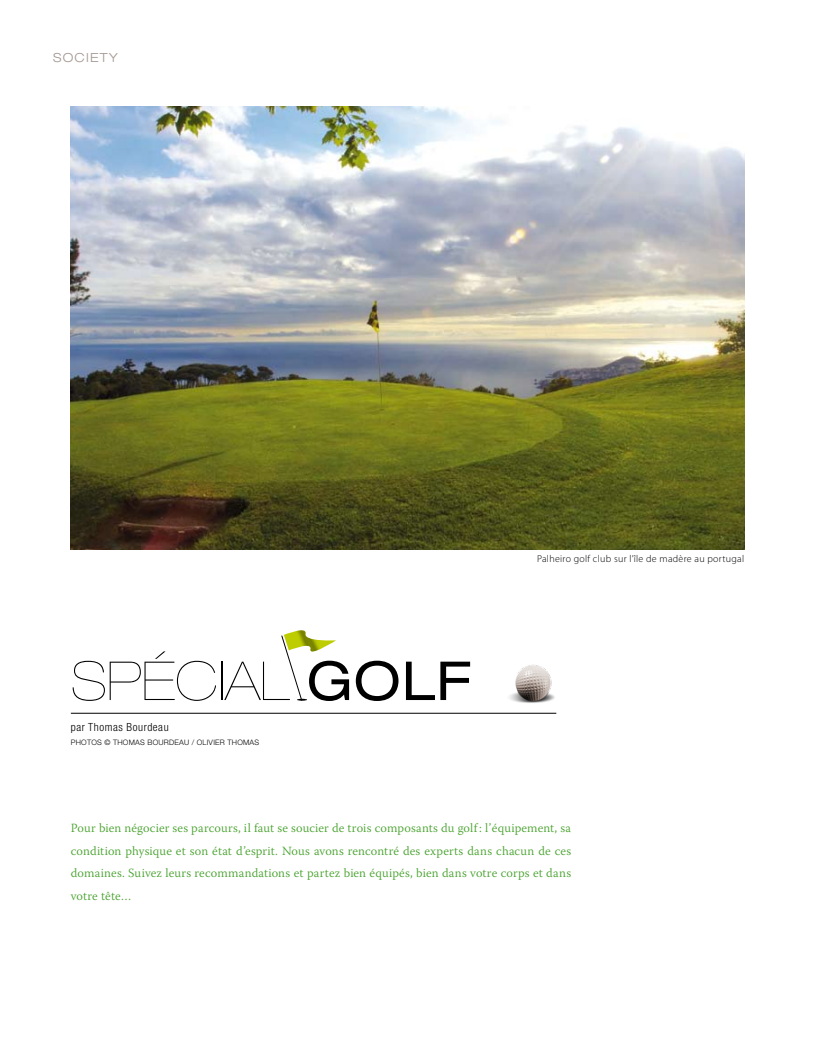
<style>
.page{position:relative;width:815px;height:1063px;background:#fff}
.page>*{position:absolute;margin:0;border:0;box-sizing:border-box;transform-origin:0 0}
.t1{font:200 expanded 53.75px "Helvetica Neue LT Std";color:#000}
.t2{font:300 12.5px/22.5px "Warnock Pro";letter-spacing:.015em;color:#45a12b;text-align:justify}
.t3{font:300 expanded 12.5px "Helvetica Neue LT Std";letter-spacing:.1em;color:#a29791}
.t4{font:300 condensed 11.25px "Helvetica Neue LT Std";letter-spacing:.05em;color:#000}
.t5{font:300 10px "Myriad Pro";letter-spacing:.03em;color:#000}
.t6{font:300 7.5px "Helvetica Neue LT Std";letter-spacing:.03em;color:#000}
.s1{font-weight:400}
</style>
<div class="page">
<hr style="left:71px;top:713px;width:485px;height:1px;background:#000">
<img style="left:71px;top:106px;width:673px;height:443px">
<img style="left:509px;top:665px;width:46px;height:38px">
<svg style="left:281px;top:635px;width:26px;height:66px"></svg>
<img style="left:284px;top:630px;width:52px;height:28px">
<p class="t3" style="left:53px;top:50px;width:66px">SOCIETY</p>
<h1 class="t1" style="left:71px;top:650px;width:402px">SpÉcial <span class="s1">Golf</span></h1>
<p class="t4" style="left:71px;top:721px;width:99px">par Thomas Bourdeau</p>
<p class="t6" style="left:71px;top:738px;width:190px">PHOTOS © THOMAS BOURDEAU / OLIVIER THOMAS</p>
<p class="t5" style="left:537px;top:553px;width:209px">Palheiro golf club sur l’île de madère au portugal</p>
<p class="t2" style="left:71px;top:817px;width:502px">Pour bien négocier ses parcours, il faut se soucier de trois composants du golf : l’équipement, sa condition physique et son état d’esprit. Nous avons rencontré des experts dans chacun de ces domaines. Suivez leurs recommandations et partez bien équipés, bien dans votre corps et dans votre tête…</p>
</div>
